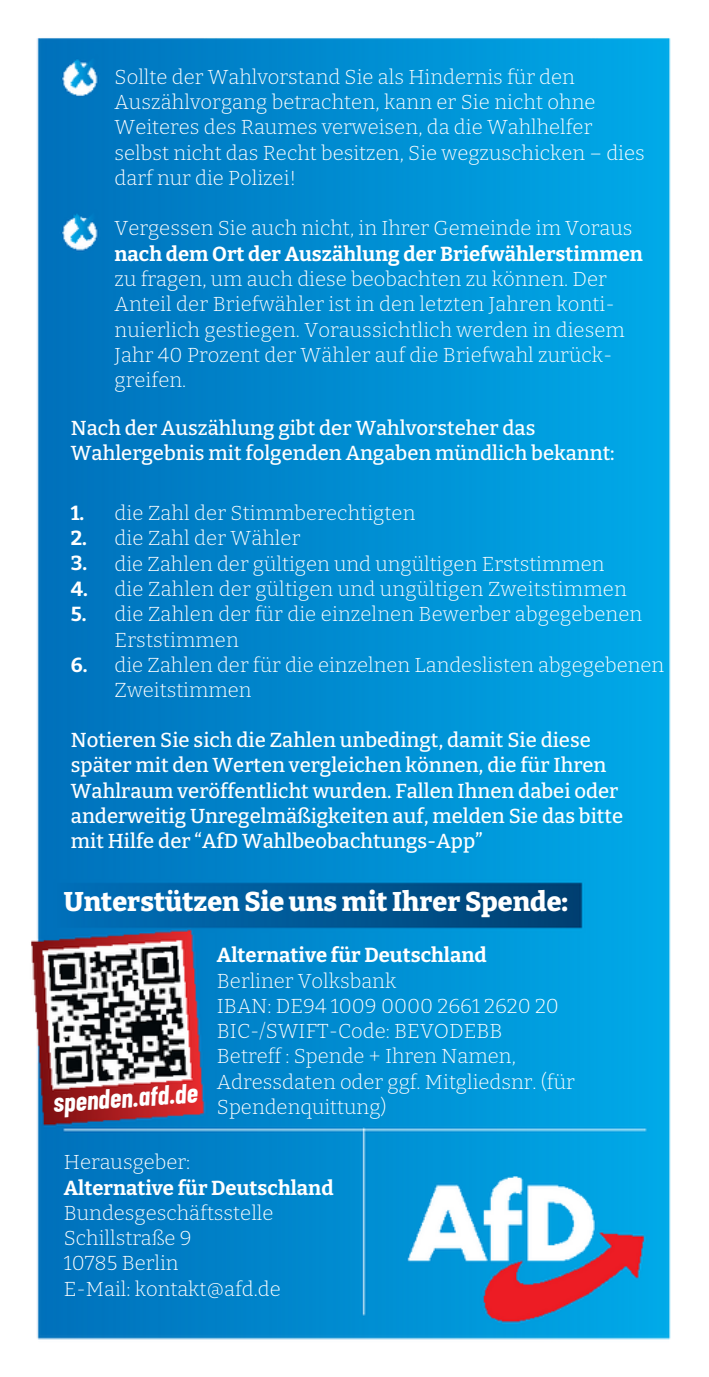
<style>
.page{position:relative;width:709px;height:1377px;background:#fff}
.page>*{position:absolute;margin:0;border:0;box-sizing:border-box;transform-origin:0 0}
.t1{font:800 27px "Bitter";color:#fff}
.t2{font:italic 700 26.78px "Barlow Condensed";color:#fff}
.t3{font:300 20.25px/25.2px "Bitter";color:#fff}
.t4{font:500 20.25px/25.2px "Bitter";color:#fff}
.t5{font:700 20.25px "Bitter";color:#fff}
</style>
<div class="page">
<img style="left:31px;top:38px;width:640px;height:1302px">
<p class="t3" style="left:115px;top:64px;width:462px">Sollte der Wahlvorstand Sie als Hindernis für den</p>
<p class="t3" style="left:115px;top:90px;width:482px">Auszählvorgang betrachten, kann er Sie nicht ohne</p>
<p class="t3" style="left:115px;top:115px;width:479px">Weiteres des Raumes verweisen, da die Wahlhelfer</p>
<p class="t3" style="left:115px;top:140px;width:532px">selbst nicht das Recht besitzen, Sie wegzuschicken – dies</p>
<p class="t3" style="left:115px;top:165px;width:183px">darf nur die Polizei!</p>
<p class="t3" style="left:115px;top:216px;width:519px">Vergessen Sie auch nicht, in Ihrer Gemeinde im Voraus</p>
<p class="t5" style="left:115px;top:242px;width:530px">nach dem Ort der Auszählung der Briefwählerstimmen</p>
<p class="t3" style="left:115px;top:267px;width:493px">zu fragen, um auch diese beobachten zu können. Der</p>
<p class="t3" style="left:115px;top:292px;width:502px">Anteil der Briefwähler ist in den letzten Jahren konti-</p>
<p class="t3" style="left:115px;top:317px;width:512px">nuierlich gestiegen. Voraussichtlich werden in diesem</p>
<p class="t3" style="left:115px;top:343px;width:499px">Jahr 40 Prozent der Wähler auf die Briefwahl zurück-</p>
<p class="t3" style="left:115px;top:368px;width:73px">greifen.</p>
<p class="t4" style="left:71px;top:416px;width:545px">Nach der Auszählung gibt der Wahlvorsteher das<br>Wahlergebnis mit folgenden Angaben mündlich bekannt:</p>
<p class="t5" style="left:71px;top:501px;width:15px">1.</p>
<p class="t5" style="left:71px;top:526px;width:18px">2.</p>
<p class="t5" style="left:71px;top:551px;width:18px">3.</p>
<p class="t5" style="left:71px;top:577px;width:19px">4.</p>
<p class="t5" style="left:71px;top:602px;width:17px">5.</p>
<p class="t5" style="left:71px;top:653px;width:18px">6.</p>
<p class="t3" style="left:115px;top:501px;width:302px">die Zahl der Stimmberechtigten</p>
<p class="t3" style="left:115px;top:526px;width:187px">die Zahl der Wähler</p>
<p class="t3" style="left:115px;top:551px;width:491px">die Zahlen der gültigen und ungültigen Erststimmen</p>
<p class="t3" style="left:115px;top:577px;width:514px">die Zahlen der gültigen und ungültigen Zweitstimmen</p>
<p class="t3" style="left:115px;top:602px;width:529px">die Zahlen der für die einzelnen Bewerber abgegebenen</p>
<p class="t3" style="left:115px;top:627px;width:126px">Erststimmen</p>
<p class="t3" style="left:115px;top:653px;width:551px">die Zahlen der für die einzelnen Landeslisten abgegebenen</p>
<p class="t3" style="left:115px;top:678px;width:138px">Zweitstimmen</p>
<p class="t4" style="left:71px;top:728px;width:554px">Notieren Sie sich die Zahlen unbedingt, damit Sie diese später mit den Werten vergleichen können, die für Ihren Wahlraum veröffentlicht wurden. Fallen Ihnen dabei oder anderweitig Unregelmäßigkeiten auf, melden Sie das bitte mit Hilfe der “AfD Wahlbeobachtungs-App”</p>
<p class="t1" style="left:64px;top:885px;width:506px">Unterstützen Sie uns mit Ihrer Spende:</p>
<p class="t2" style="left:52px;top:1086px;width:146px;rotate:-4deg">spenden.afd.de</p>
<p class="t5" style="left:217px;top:943px;width:271px">Alternative für Deutschland</p>
<p class="t3" style="left:217px;top:968px;width:181px">Berliner Volksbank</p>
<p class="t3" style="left:217px;top:993px;width:343px">IBAN: DE94 1009 0000 2661 2620 20</p>
<p class="t3" style="left:217px;top:1019px;width:287px">BIC-/SWIFT-Code: BEVODEBB</p>
<p class="t3" style="left:217px;top:1044px;width:359px">Betreff : Spende + Ihren Namen,<br>Adressdaten oder ggf. Mitgliedsnr. (für<br>Spendenquittung)</p>
<p class="t3" style="left:64px;top:1150px;width:128px">Herausgeber:</p>
<p class="t5" style="left:64px;top:1176px;width:271px">Alternative für Deutschland</p>
<p class="t3" style="left:64px;top:1200px;width:211px">Bundesgeschäftsstelle<br>Schillstraße 9</p>
<p class="t3" style="left:64px;top:1251px;width:116px">10785 Berlin</p>
<p class="t3" style="left:64px;top:1276px;width:218px">E-Mail: kontakt@afd.de</p>
</div>
